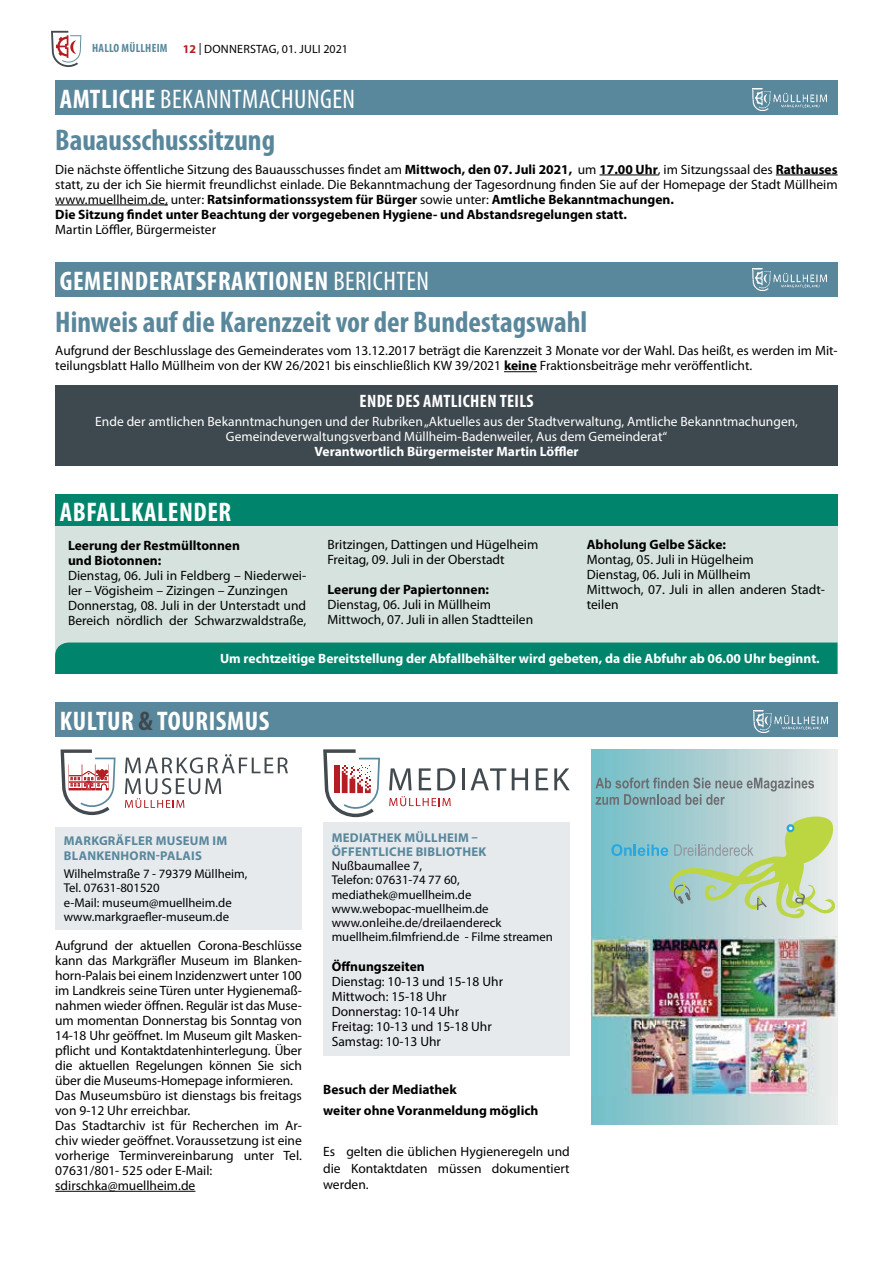
<style>
.page{position:relative;width:893px;height:1263px;background:#fff}
.page>*{position:absolute;margin:0;border:0;box-sizing:border-box;transform-origin:0 0}
.t1{font:700 condensed 30px "Myriad Pro";color:#59879b}
.t2{font:700 condensed 27px "Myriad Pro";letter-spacing:.02em;color:#fff}
.t3{font:condensed 27px "Myriad Pro";letter-spacing:.02em;color:#fff}
.t4{font:700 condensed 18px "Myriad Pro";letter-spacing:.02em;color:#fff}
.t5{font:13.5px/15px "Myriad Pro";color:#000}
.t6{font:13.5px/15px "Myriad Pro";color:#fff;text-align:center}
.t7{font:700 13.5px/20.7px "Myriad Pro";color:#000}
.t8{font:700 13.5px "Myriad Pro";color:#fff}
.t9{font:12.75px/14.2px "Myriad Pro";color:#000}
.t10{font:700 12.75px/14.2px "Myriad Pro";letter-spacing:.02em;color:#59879b}
.t11{font:12px "Myriad Pro";letter-spacing:.02em;color:#000}
.t12{font:700 condensed 12px "Myriad Pro";letter-spacing:.02em;color:#59879b}
.s1{font-weight:700;color:#b61d22}
.s2{font-weight:700}
.s3{font-weight:400}
.s4{color:#3e484f}
</style>
<div class="page">
<svg style="left:51px;top:31px;width:30px;height:36px"></svg>
<hr style="left:55px;top:1191px;width:140px;height:1px;background:#000">
<svg style="left:61px;top:749px;width:55px;height:66px"></svg>
<svg style="left:125px;top:754px;width:163px;height:54px"></svg>
<div style="left:55px;top:827px;width:247px;height:102px;background:#e6eaed"></div>
<svg style="left:389px;top:768px;width:23px;height:22px"></svg>
<svg style="left:419px;top:768px;width:12px;height:22px"></svg>
<svg style="left:437px;top:768px;width:18px;height:22px"></svg>
<hr style="left:462px;top:768px;width:3px;height:22px;background:#434a4f">
<svg style="left:470px;top:768px;width:36px;height:22px"></svg>
<svg style="left:512px;top:768px;width:16px;height:22px"></svg>
<svg style="left:536px;top:768px;width:12px;height:22px"></svg>
<svg style="left:554px;top:768px;width:16px;height:22px"></svg>
<svg style="left:389px;top:796px;width:62px;height:10px"></svg>
<svg style="left:323px;top:749px;width:57px;height:68px"></svg>
<div style="left:323px;top:822px;width:247px;height:233px;background:#e6eaed"></div>
<div style="left:55px;top:81px;width:783px;height:34px;background:#59879b"></div>
<img style="left:752px;top:89px;width:74px;height:21px">
<hr style="left:599px;top:175px;width:59px;height:1px;background:#000">
<hr style="left:776px;top:175px;width:62px;height:1px;background:#000">
<hr style="left:55px;top:205px;width:113px;height:1px;background:#000">
<div style="left:55px;top:263px;width:783px;height:34px;background:#59879b"></div>
<img style="left:753px;top:269px;width:73px;height:21px">
<hr style="left:504px;top:371px;width:33px;height:1px;background:#000">
<div style="left:55px;top:385px;width:783px;height:81px;background:#3e484f"></div>
<div style="left:55px;top:494px;width:783px;height:33px;background:#00856c"></div>
<div style="left:55px;top:527px;width:783px;height:147px;background:#d5e2dd"></div>
<div style="left:55px;top:642px;width:782px;height:32px;background:#00856c"></div>
<div style="left:55px;top:703px;width:783px;height:34px;background:#59879b"></div>
<img style="left:754px;top:711px;width:73px;height:21px">
<img style="left:591px;top:851px;width:247px;height:274px">
<svg style="left:611px;top:816px;width:224px;height:102px;background:#accfb5"></svg>
<svg style="left:595px;top:777px;width:219px;height:28px;background:#9cb8bc"></svg>
<p class="t12" style="left:92px;top:40px;width:77px">HALLO MÜLLHEIM</p>
<p class="t11" style="left:183px;top:42px;width:167px"><span class="s1">12</span> | DONNERSTAG, 01. JULI 2021</p>
<h2 class="t3" style="left:60px;top:83px;width:297px"><span class="s2">AMTLICHE</span> BEKANNTMACHUNGEN</h2>
<h1 class="t1" style="left:55px;top:121px;width:221px">Bauausschusssitzung</h1>
<p class="t5" style="left:55px;top:161px;width:784px">Die nächste öffentliche Sitzung des Bauausschusses findet am <span class="s2">Mittwoch, den 07. Juli 2021,</span> um <span class="s2">17.00 Uhr</span>, im Sitzungssaal des <span class="s2">Rathauses </span>statt, zu der ich Sie hiermit freundlichst einlade. Die Bekanntmachung der Tagesordnung finden Sie auf der Homepage der Stadt Müllheim www.muellheim.de, unter: <span class="s2">Ratsinformationssystem für Bürger</span> sowie unter: <span class="s2">Amtliche Bekanntmachungen.<br>Die Sitzung findet unter Beachtung der vorgegebenen Hygiene- und Abstandsregelungen statt.</span></p>
<p class="t5" style="left:55px;top:221px;width:162px">Martin Löffler, Bürgermeister</p>
<h2 class="t2" style="left:60px;top:264px;width:371px">GEMEINDERATSFRAKTIONEN <span class="s3">BERICHTEN</span></h2>
<h1 class="t1" style="left:55px;top:303px;width:533px">Hinweis auf die Karenzzeit vor der Bundestagswahl</h1>
<p class="t5" style="left:55px;top:343px;width:784px">Aufgrund der Beschlusslage des Gemeinderates vom 13.12.2017 beträgt die Karenzzeit 3 Monate vor der Wahl. Das heißt, es werden im Mit&shy;teilungsblatt Hallo Müllheim von der KW 26/2021 bis einschließlich KW 39/2021 <span class="s2">keine</span> Fraktionsbeiträge mehr veröffentlicht.</p>
<h3 class="t4" style="left:360px;top:390px;width:176px">ENDE DES AMTLICHEN TEILS</h3>
<p class="t6" style="left:95px;top:414px;width:704px">Ende der amtlichen Bekanntmachungen und der Rubriken „Aktuelles aus der Stadtverwaltung, Amtliche Bekanntmachungen,<br>Gemeindeverwaltungsverband Müllheim-Badenweiler, Aus dem Gemeinderat“</p>
<p class="t8" style="left:315px;top:443px;width:266px">Verantwortlich Bürgermeister Martin Löffler</p>
<h2 class="t2" style="left:60px;top:495px;width:173px">ABFALLKALENDER</h2>
<p class="t7" style="left:68px;top:537px;width:173px;line-height:15px">Leerung der Restmülltonnen und Biotonnen:</p>
<p class="t5" style="left:68px;top:567px;width:240px">Dienstag, 06. Juli in Feldberg – Niederwei&shy;ler – Vögisheim – Zizingen – Zunzingen Donnerstag, 08. Juli in der Unterstadt und Bereich nördlich der Schwarzwaldstraße,</p>
<p class="t5" style="left:327px;top:537px;width:212px">Britzingen, Dattingen und Hügelheim<br>Freitag, 09. Juli in der Oberstadt</p>
<p class="t7" style="left:327px;top:579px;width:163px">Leerung der Papiertonnen:</p>
<p class="t5" style="left:327px;top:597px;width:207px">Dienstag, 06. Juli in Müllheim<br>Mittwoch, 07. Juli in allen Stadtteilen</p>
<p class="t7" style="left:587px;top:534px;width:141px">Abholung Gelbe Säcke:</p>
<p class="t5" style="left:587px;top:552px;width:240px">Montag, 05. Juli in Hügelheim<br>Dienstag, 06. Juli in Müllheim<br>Mittwoch, 07. Juli in allen anderen Stadt&shy;teilen</p>
<p class="t8" style="left:220px;top:650px;width:601px">Um rechtzeitige Bereitstellung der Abfallbehälter wird gebeten, da die Abfuhr ab 06.00 Uhr beginnt.</p>
<h2 class="t2" style="left:60px;top:704px;width:211px">KULTUR <span class="s4">&amp;</span> TOURISMUS</h2>
<p class="t10" style="left:64px;top:833px;width:165px">MARKGRÄFLER MUSEUM IM<br>BLANKENHORN-PALAIS</p>
<p class="t9" style="left:64px;top:866px;width:185px">Wilhelmstraße 7 - 79379 Müllheim,<br>Tel. 07631-801520<br>e-Mail: museum@muellheim.de www.markgraefler-museum.de</p>
<p class="t5" style="left:55px;top:938px;width:248px">Aufgrund der aktuellen Corona-Beschlüsse kann das Markgräfler Museum im Blanken&shy;horn-Palais bei einem Inzidenzwert unter 100 im Landkreis seine Türen unter Hygienemaß&shy;nahmen wieder öffnen. Regulär ist das Muse&shy;um momentan Donnerstag bis Sonntag von 14-18 Uhr geöffnet. Im Museum gilt Masken&shy;pflicht und Kontaktdatenhinterlegung. Über die aktuellen Regelungen können Sie sich über die Museums-Homepage informieren.<br>Das Museumsbüro ist dienstags bis freitags von 9-12 Uhr erreichbar.<br>Das Stadtarchiv ist für Recherchen im Ar&shy;chiv wieder geöffnet. Voraussetzung ist eine vorherige Terminvereinbarung unter Tel.<br>07631/801- 525 oder E-Mail: sdirschka@muellheim.de</p>
<p class="t10" style="left:332px;top:830px;width:156px">MEDIATHEK MÜLLHEIM –<br>ÖFFENTLICHE BIBLIOTHEK</p>
<p class="t9" style="left:332px;top:858px;width:223px">Nußbaumallee 7,<br>Telefon: 07631-74 77 60, mediathek@muellheim.de www.webopac-muellheim.de www.onleihe.de/dreilaendereck muellheim.filmfriend.de - Filme streamen</p>
<p class="t7" style="left:332px;top:955px;width:95px">Öffnungszeiten</p>
<p class="t5" style="left:332px;top:973px;width:173px">Dienstag: 10-13 und 15-18 Uhr<br>Mittwoch: 15-18 Uhr<br>Donnerstag: 10-14 Uhr<br>Freitag: 10-13 und 15-18 Uhr<br>Samstag: 10-13 Uhr</p>
<p class="t7" style="left:323px;top:1078px;width:217px">Besuch der Mediathek<br>weiter ohne Voranmeldung möglich</p>
<p class="t5" style="left:323px;top:1143px;width:248px;line-height:16.5px;text-align:justify">Es gelten die üblichen Hygieneregeln und die Kontaktdaten müssen dokumentiert werden.</p>
</div>
